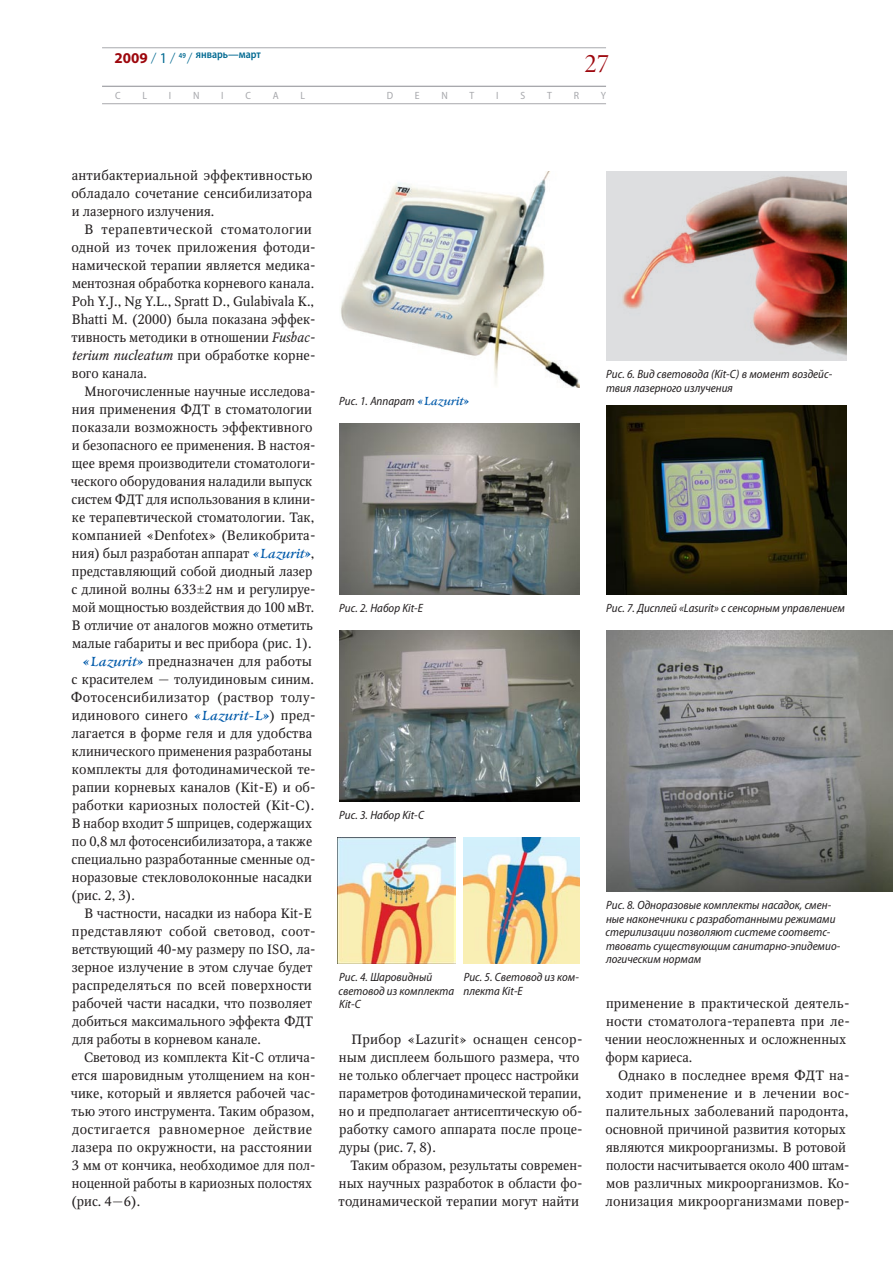
<style>
.page{position:relative;width:893px;height:1263px;background:#fff}
.page>*{position:absolute;margin:0;border:0;box-sizing:border-box;transform-origin:0 0}
.t1{font:27px "Minion Pro Disp";color:#9d070d}
.t2{font:13.5px/18px "Octava";color:#231f20}
.t3{font:13.5px "Octava";letter-spacing:.03em;color:#231f20}
.t4{font:13.5px "Octava";letter-spacing:.025em;color:#231f20}
.t5{font:13.5px "Octava";letter-spacing:.035em;color:#231f20}
.t6{font:italic semi-condensed 12px/13.5px "Myriad Pro";color:#231f20}
.t7{font:600 semi-condensed 11.25px "Myriad Pro";color:#006991;scale:.95 1}
.t8{font:semi-condensed 10.5px "Myriad Pro";color:#a8a9ad}
.s1{font-weight:700;font-stretch:normal;font-size:15px;color:#9d070d}
.s2{font-weight:300;font-stretch:normal;font-size:15px}
.s3{font-weight:400;font-stretch:normal;font-size:15px}
.s4{font-size:7.5px}
.s5{font-style:italic}
.s6{font-family:"Lazurski";font-weight:700;font-style:italic;color:#015aaa}
.s7{font-family:"Lazurski";font-weight:700;font-stretch:normal;color:#015aaa}
</style>
<div class="page">
<hr style="left:102px;top:48px;width:504px;height:1px;background:#a8a9ad">
<hr style="left:102px;top:86px;width:504px;height:1px;background:#a8a9ad">
<hr style="left:102px;top:103px;width:504px;height:1px;background:#a8a9ad">
<img style="left:341px;top:171px;width:238px;height:216px">
<img style="left:339px;top:423px;width:240px;height:171px">
<img style="left:339px;top:630px;width:240px;height:171px">
<img style="left:338px;top:837px;width:118px;height:126px">
<img style="left:464px;top:837px;width:115px;height:126px">
<img style="left:606px;top:171px;width:240px;height:189px">
<img style="left:606px;top:405px;width:240px;height:189px">
<img style="left:606px;top:630px;width:287px;height:261px">
<p class="t7" style="left:115px;top:47px;width:156px"><span class="s1">2009</span> <span class="s2">/</span> <span class="s3">1</span> <span class="s2">/</span> <span class="s4">49</span> <span class="s2">/</span> январь—март</p>
<p class="t8" style="left:115px;top:89px;width:7px">C</p>
<p class="t8" style="left:142px;top:89px;width:6px">L</p>
<p class="t8" style="left:169px;top:89px;width:4px">I</p>
<p class="t8" style="left:193px;top:89px;width:8px">N</p>
<p class="t8" style="left:221px;top:89px;width:4px">I</p>
<p class="t8" style="left:245px;top:89px;width:7px">C</p>
<p class="t8" style="left:273px;top:89px;width:7px">A</p>
<p class="t8" style="left:301px;top:89px;width:6px">L</p>
<p class="t8" style="left:387px;top:89px;width:8px">D</p>
<p class="t8" style="left:415px;top:89px;width:6px">E</p>
<p class="t8" style="left:441px;top:89px;width:8px">N</p>
<p class="t8" style="left:470px;top:89px;width:6px">T</p>
<p class="t8" style="left:496px;top:89px;width:4px">I</p>
<p class="t8" style="left:520px;top:89px;width:6px">S</p>
<p class="t8" style="left:547px;top:89px;width:6px">T</p>
<p class="t8" style="left:574px;top:89px;width:7px">R</p>
<p class="t8" style="left:601px;top:89px;width:7px">Y</p>
<h1 class="t1" style="left:585px;top:47px;width:26px">27</h1>
<p class="t2" style="left:71px;top:166px;width:243px;text-align:justify">антибактериальной эффективностью обладало сочетание сенсибилизатора и лазерного излучения.</p>
<p class="t2" style="left:71px;top:220px;width:246px;text-indent:13px">В терапевтической стоматологии одной из точек приложения фотоди&shy;намической терапии является медика&shy;ментозная обработка корневого канала.<br>Poh Y.J., Ng Y.L., Spratt D., Gulabivala K., Bhatti M. (2000) была показана эффек&shy;тивность методики в отношении <span class="s5">Fusbac&shy;terium nucleatum</span> при обработке корне&shy;вого канала.</p>
<p class="t2" style="left:84px;top:382px;width:233px">Многочисленные научные исследова-</p>
<p class="t2" style="left:72px;top:400px;width:242px">ния применения ФДТ в стоматологии</p>
<p class="t2" style="left:72px;top:418px;width:242px">показали возможность эффективного</p>
<p class="t2" style="left:72px;top:436px;width:245px">и безопасного ее применения. В настоя-</p>
<p class="t2" style="left:72px;top:454px;width:245px">щее время производители стоматологи-</p>
<p class="t2" style="left:71px;top:472px;width:243px">ческого оборудования наладили выпуск</p>
<p class="t2" style="left:72px;top:490px;width:246px">систем ФДТ для использования в клини-</p>
<p class="t2" style="left:72px;top:508px;width:244px">ке терапевтической стоматологии. Так,</p>
<p class="t2" style="left:72px;top:526px;width:245px">компанией «Denfotex» (Великобрита-</p>
<p class="t2" style="left:72px;top:544px;width:244px">ния) был разработан аппарат <span class="s6">«Lazurit»</span>,</p>
<p class="t2" style="left:72px;top:562px;width:242px">представляющий собой диодный лазер</p>
<p class="t2" style="left:72px;top:580px;width:246px">с длиной волны 633±2 нм и регулируе-</p>
<p class="t2" style="left:72px;top:598px;width:244px">мой мощностью воздействия до 100 мВт.</p>
<p class="t2" style="left:72px;top:616px;width:243px">В отличие от аналогов можно отметить</p>
<p class="t2" style="left:72px;top:634px;width:241px">малые габариты и вес прибора (рис. 1).</p>
<p class="t2" style="left:82px;top:652px;width:231px"><span class="s6">«Lazurit»</span> предназначен для работы</p>
<p class="t2" style="left:72px;top:670px;width:244px">с красителем — толуидиновым синим.</p>
<p class="t3" style="left:71px;top:689px;width:246px">Фотосенсибилизатор (раствор толу-</p>
<p class="t2" style="left:72px;top:706px;width:245px">идинового синего <span class="s6">«Lazurit-L»</span>) пред-</p>
<p class="t2" style="left:72px;top:724px;width:242px">лагается в форме геля и для удобства</p>
<p class="t2" style="left:72px;top:742px;width:242px">клинического применения разработаны</p>
<p class="t2" style="left:72px;top:760px;width:245px">комплекты для фотодинамической те-</p>
<p class="t2" style="left:72px;top:778px;width:245px">рапии корневых каналов (Kit-E) и об-</p>
<p class="t2" style="left:72px;top:796px;width:243px">работки кариозных полостей (Kit-C).</p>
<p class="t2" style="left:72px;top:814px;width:242px">В набор входит 5 шприцев, содержащих</p>
<p class="t2" style="left:72px;top:832px;width:242px">по 0,8 мл фотосенсибилизатора, а также</p>
<p class="t2" style="left:72px;top:850px;width:246px">специально разработанные сменные од-</p>
<p class="t2" style="left:72px;top:868px;width:241px">норазовые стекловолоконные насадки</p>
<p class="t2" style="left:71px;top:886px;width:65px">(рис. 2, 3).</p>
<p class="t2" style="left:84px;top:904px;width:229px">В частности, насадки из набора Kit‑E</p>
<p class="t4" style="left:72px;top:923px;width:245px">представляют собой световод, соот-</p>
<p class="t2" style="left:72px;top:940px;width:245px">ветствующий 40-му размеру по ISO, ла-</p>
<p class="t2" style="left:72px;top:958px;width:242px">зерное излучение в этом случае будет</p>
<p class="t2" style="left:72px;top:976px;width:241px">распределяться по всей поверхности</p>
<p class="t2" style="left:72px;top:994px;width:241px">рабочей части насадки, что позволяет</p>
<p class="t2" style="left:72px;top:1012px;width:243px">добиться максимального эффекта ФДТ</p>
<p class="t2" style="left:72px;top:1030px;width:190px">для работы в корневом канале.</p>
<p class="t2" style="left:84px;top:1048px;width:233px">Световод из комплекта Kit-C отлича-</p>
<p class="t2" style="left:72px;top:1066px;width:246px">ется шаровидным утолщением на кон-</p>
<p class="t2" style="left:71px;top:1084px;width:246px">чике, который и является рабочей час-</p>
<p class="t2" style="left:72px;top:1102px;width:244px">тью этого инструмента. Таким образом,</p>
<p class="t5" style="left:72px;top:1121px;width:242px">достигается равномерное действие</p>
<p class="t2" style="left:72px;top:1138px;width:242px">лазера по окружности, на расстоянии</p>
<p class="t2" style="left:72px;top:1156px;width:245px">3 мм от кончика, необходимое для пол-</p>
<p class="t2" style="left:72px;top:1174px;width:242px">ноценной работы в кариозных полостях</p>
<p class="t2" style="left:71px;top:1192px;width:70px">(рис. 4—6).</p>
<p class="t6" style="left:339px;top:394px;width:131px">Рис. 1. Аппарат <span class="s7">«Lazurit»</span></p>
<p class="t6" style="left:606px;top:367px;width:228px">Рис. 6. Вид световода (Kit-C) в момент воздейс&shy;твия лазерного излучения</p>
<p class="t6" style="left:339px;top:601px;width:85px">Рис. 2. Набор Kit-E</p>
<p class="t6" style="left:606px;top:601px;width:240px">Рис. 7. Дисплей «Lasurit» с сенсорным управлением</p>
<p class="t6" style="left:339px;top:808px;width:86px">Рис. 3. Набор Kit-C</p>
<p class="t6" style="left:339px;top:970px;width:117px">Рис. 4. Шаровидный световод из комплекта<br>Kit-C</p>
<p class="t6" style="left:463px;top:970px;width:117px">Рис. 5. Световод из ком&shy;плекта Kit-E</p>
<p class="t2" style="left:339px;top:1030px;width:245px;text-indent:13px">Прибор «Lazurit» оснащен сенсор&shy;ным дисплеем большого размера, что не только облегчает процесс настройки параметров фотодинамической терапии, но и предполагает антисептическую об&shy;работку самого аппарата после проце&shy;дуры (рис. 7, 8).</p>
<p class="t2" style="left:339px;top:1156px;width:245px;text-align:justify;text-indent:12px">Таким образом, результаты современ&shy;ных научных разработок в области фо&shy;тодинамической терапии могут найти</p>
<p class="t6" style="left:606px;top:898px;width:236px">Рис. 8. Одноразовые комплекты насадок, смен&shy;ные наконечники с разработанными режимами стерилизации позволяют системе соответс&shy;твовать существующим санитарно-эпидемио&shy;логическим нормам</p>
<p class="t2" style="left:605px;top:994px;width:247px">применение в практической деятель&shy;ности стоматолога-терапевта при ле&shy;чении неосложненных и осложненных форм кариеса.</p>
<p class="t2" style="left:605px;top:1066px;width:246px;text-indent:13px">Однако в последнее время ФДТ на&shy;ходит применение и в лечении вос&shy;палительных заболеваний пародонта, основной причиной развития которых являются микроорганизмы. В ротовой полости насчитывается около 400 штам&shy;мов различных микроорганизмов. Ко&shy;лонизация микроорганизмами повер-</p>
</div>
